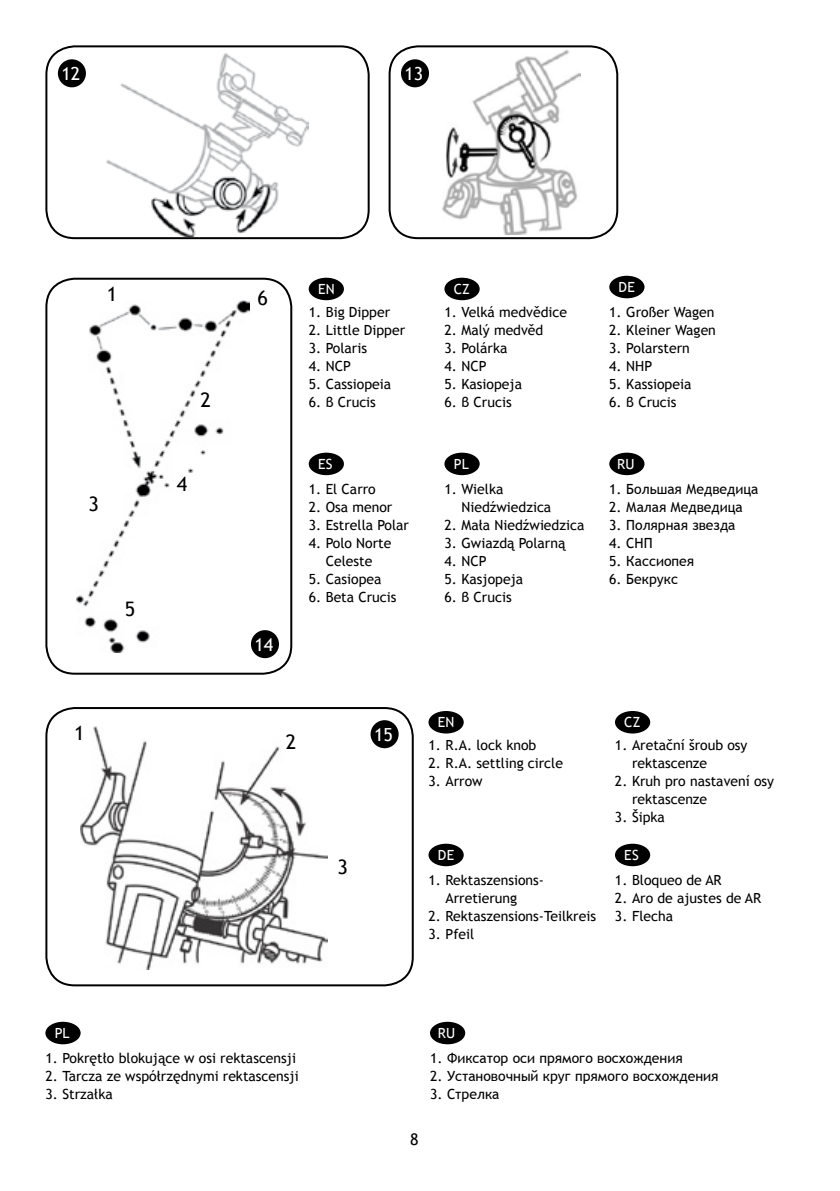
<style>
.page{position:relative;width:840px;height:1191px;background:#fff}
.page>*{position:absolute;margin:0;border:0;box-sizing:border-box;transform-origin:0 0}
.t1{font:20px "Trebuchet MS";color:#000}
.t2{font:18px "Trebuchet MS";color:#fff}
.t3{font:16px "Trebuchet MS";color:#000}
.t4{font:14px/18px "Trebuchet MS";color:#000}
.t5{font:14px "Trebuchet MS";letter-spacing:.01em;color:#fff}
</style>
<div class="page">
<img style="left:107px;top:53px;width:201px;height:183px">
<div style="left:45px;top:45px;width:324px;height:194px;border:2px solid #000;border-radius:28px"></div>
<div style="left:58px;top:59px;width:28px;height:28px;background:#000;border-radius:50%"></div>
<img style="left:442px;top:50px;width:138px;height:184px">
<div style="left:388px;top:45px;width:230px;height:194px;border:2px solid #000;border-radius:28px"></div>
<div style="left:401px;top:59px;width:28px;height:28px;background:#000;border-radius:50%"></div>
<img style="left:77px;top:300px;width:172px;height:352px">
<div style="left:45px;top:278px;width:247px;height:396px;border:2px solid #000;border-radius:28px"></div>
<div style="left:308px;top:278px;width:36px;height:22px;background:#000;border-radius:50%"></div>
<div style="left:444px;top:278px;width:35px;height:22px;background:#000;border-radius:50%"></div>
<div style="left:251px;top:630px;width:28px;height:28px;background:#000;border-radius:50%"></div>
<div style="left:609px;top:276px;width:35px;height:22px;background:#000;border-radius:50%"></div>
<div style="left:308px;top:452px;width:36px;height:23px;background:#000;border-radius:50%"></div>
<div style="left:444px;top:452px;width:35px;height:23px;background:#000;border-radius:50%"></div>
<div style="left:609px;top:452px;width:35px;height:23px;background:#000;border-radius:50%"></div>
<img style="left:80px;top:727px;width:247px;height:242px">
<div style="left:45px;top:707px;width:368px;height:279px;border:2px solid #000;border-radius:28px"></div>
<div style="left:370px;top:720px;width:28px;height:28px;background:#000;border-radius:50%"></div>
<div style="left:428px;top:711px;width:35px;height:22px;background:#000;border-radius:50%"></div>
<div style="left:614px;top:711px;width:35px;height:22px;background:#000;border-radius:50%"></div>
<div style="left:428px;top:843px;width:35px;height:23px;background:#000;border-radius:50%"></div>
<div style="left:614px;top:843px;width:35px;height:23px;background:#000;border-radius:50%"></div>
<div style="left:45px;top:1021px;width:36px;height:23px;background:#000;border-radius:50%"></div>
<div style="left:430px;top:1021px;width:35px;height:23px;background:#000;border-radius:50%"></div>
<p class="t2" style="left:61px;top:62px;width:20px">12</p>
<p class="t2" style="left:404px;top:62px;width:20px">13</p>
<h1 class="t1" style="left:107px;top:281px;width:12px">1</h1>
<h1 class="t1" style="left:88px;top:491px;width:12px">3</h1>
<h1 class="t1" style="left:125px;top:596px;width:12px">5</h1>
<h1 class="t1" style="left:200px;top:387px;width:12px">2</h1>
<h1 class="t1" style="left:177px;top:471px;width:12px">4</h1>
<h1 class="t1" style="left:257px;top:285px;width:12px">6</h1>
<p class="t2" style="left:254px;top:633px;width:20px">14</p>
<p class="t5" style="left:318px;top:280px;width:18px">EN</p>
<p class="t5" style="left:453px;top:280px;width:18px">CZ</p>
<p class="t4" style="left:308px;top:303px;width:83px">1. Big Dipper</p>
<p class="t4" style="left:308px;top:321px;width:98px">2. Little Dipper</p>
<p class="t4" style="left:308px;top:339px;width:60px">3. Polaris</p>
<p class="t4" style="left:308px;top:357px;width:44px">4. NCP</p>
<p class="t4" style="left:308px;top:375px;width:84px">5. Cassiopeia</p>
<p class="t4" style="left:308px;top:393px;width:69px">6. β Crucis</p>
<p class="t5" style="left:318px;top:455px;width:16px">ES</p>
<p class="t4" style="left:308px;top:480px;width:68px">1. El Carro</p>
<p class="t4" style="left:308px;top:498px;width:85px">2. Osa menor</p>
<p class="t4" style="left:308px;top:516px;width:102px">3. Estrella Polar</p>
<p class="t4" style="left:308px;top:534px;width:84px;text-align:center">4. Polo Norte<br>Celeste</p>
<p class="t4" style="left:308px;top:570px;width:74px">5. Casiopea</p>
<p class="t4" style="left:308px;top:588px;width:89px">6. Beta Crucis</p>
<p class="t4" style="left:444px;top:303px;width:124px">1. Velká medvědice</p>
<p class="t4" style="left:444px;top:321px;width:100px">2. Malý medvěd</p>
<p class="t4" style="left:444px;top:339px;width:65px">3. Polárka</p>
<p class="t4" style="left:444px;top:357px;width:44px">4. NCP</p>
<p class="t4" style="left:444px;top:375px;width:79px">5. Kasiopeja</p>
<p class="t4" style="left:444px;top:393px;width:69px">6. β Crucis</p>
<p class="t5" style="left:453px;top:455px;width:16px">PL</p>
<p class="t4" style="left:461px;top:480px;width:91px;text-indent:-17px">1. Wielka<br>Niedźwiedzica</p>
<p class="t4" style="left:444px;top:516px;width:141px">2. Mała Niedźwiedzica</p>
<p class="t4" style="left:444px;top:534px;width:122px">3. Gwiazdą Polarną</p>
<p class="t4" style="left:444px;top:552px;width:44px">4. NCP</p>
<p class="t4" style="left:444px;top:570px;width:80px">5. Kasjopeja</p>
<p class="t4" style="left:444px;top:588px;width:69px">6. β Crucis</p>
<p class="t5" style="left:618px;top:278px;width:18px">DE</p>
<p class="t4" style="left:609px;top:303px;width:107px">1. Großer Wagen</p>
<p class="t4" style="left:609px;top:321px;width:108px">2. Kleiner Wagen</p>
<p class="t4" style="left:609px;top:339px;width:82px">3. Polarstern</p>
<p class="t4" style="left:609px;top:357px;width:44px">4. NHP</p>
<p class="t4" style="left:609px;top:375px;width:84px">5. Kassiopeia</p>
<p class="t4" style="left:609px;top:393px;width:69px">6. β Crucis</p>
<p class="t5" style="left:617px;top:455px;width:19px">RU</p>
<p class="t4" style="left:609px;top:480px;width:150px">1. Большая Медведица</p>
<p class="t4" style="left:609px;top:498px;width:135px">2. Малая Медведица</p>
<p class="t4" style="left:609px;top:516px;width:127px">3. Полярная звезда</p>
<p class="t4" style="left:609px;top:534px;width:45px">4. СНП</p>
<p class="t4" style="left:609px;top:552px;width:86px">5. Кассиопея</p>
<p class="t4" style="left:609px;top:570px;width:70px">6. Бекрукс</p>
<h1 class="t1" style="left:74px;top:720px;width:12px">1</h1>
<p class="t2" style="left:374px;top:723px;width:20px">15</p>
<h1 class="t1" style="left:286px;top:729px;width:12px">2</h1>
<h1 class="t1" style="left:337px;top:854px;width:12px">3</h1>
<p class="t5" style="left:437px;top:713px;width:18px">EN</p>
<p class="t5" style="left:624px;top:713px;width:18px">CZ</p>
<p class="t4" style="left:428px;top:736px;width:109px">1. R.A. lock knob</p>
<p class="t4" style="left:428px;top:754px;width:136px">2. R.A. settling circle</p>
<p class="t4" style="left:428px;top:772px;width:56px">3. Arrow</p>
<p class="t5" style="left:437px;top:846px;width:18px">DE</p>
<p class="t4" style="left:445px;top:871px;width:100px;text-indent:-17px">1. Rektaszensions-<br>Arretierung</p>
<p class="t4" style="left:428px;top:907px;width:169px">2. Rektaszensions-Teilkreis</p>
<p class="t4" style="left:428px;top:925px;width:47px">3. Pfeil</p>
<p class="t4" style="left:631px;top:736px;width:117px;text-indent:-17px">1. Aretační šroub osy rektascenze</p>
<p class="t4" style="left:631px;top:772px;width:143px;text-indent:-17px">2. Kruh pro nastavení osy rektascenze</p>
<p class="t4" style="left:614px;top:808px;width:51px">3. Šipka</p>
<p class="t5" style="left:624px;top:846px;width:16px">ES</p>
<p class="t4" style="left:614px;top:871px;width:108px">1. Bloqueo de AR</p>
<p class="t4" style="left:614px;top:889px;width:148px">2. Aro de ajustes de AR</p>
<p class="t4" style="left:614px;top:907px;width:60px">3. Flecha</p>
<p class="t5" style="left:55px;top:1024px;width:16px">PL</p>
<p class="t4" style="left:45px;top:1049px;width:252px">1. Pokrętło blokujące w osi rektascensji</p>
<p class="t4" style="left:45px;top:1067px;width:254px">2. Tarcza ze współrzędnymi rektascensji</p>
<p class="t4" style="left:45px;top:1085px;width:69px">3. Strzałka</p>
<p class="t5" style="left:437px;top:1024px;width:19px">RU</p>
<p class="t4" style="left:430px;top:1049px;width:254px">1. Фиксатор оси прямого восхождения</p>
<p class="t4" style="left:430px;top:1067px;width:290px">2. Установочный круг прямого восхождения</p>
<p class="t4" style="left:430px;top:1085px;width:71px">3. Стрелка</p>
<p class="t3" style="left:410px;top:1129px;width:10px">8</p>
</div>
